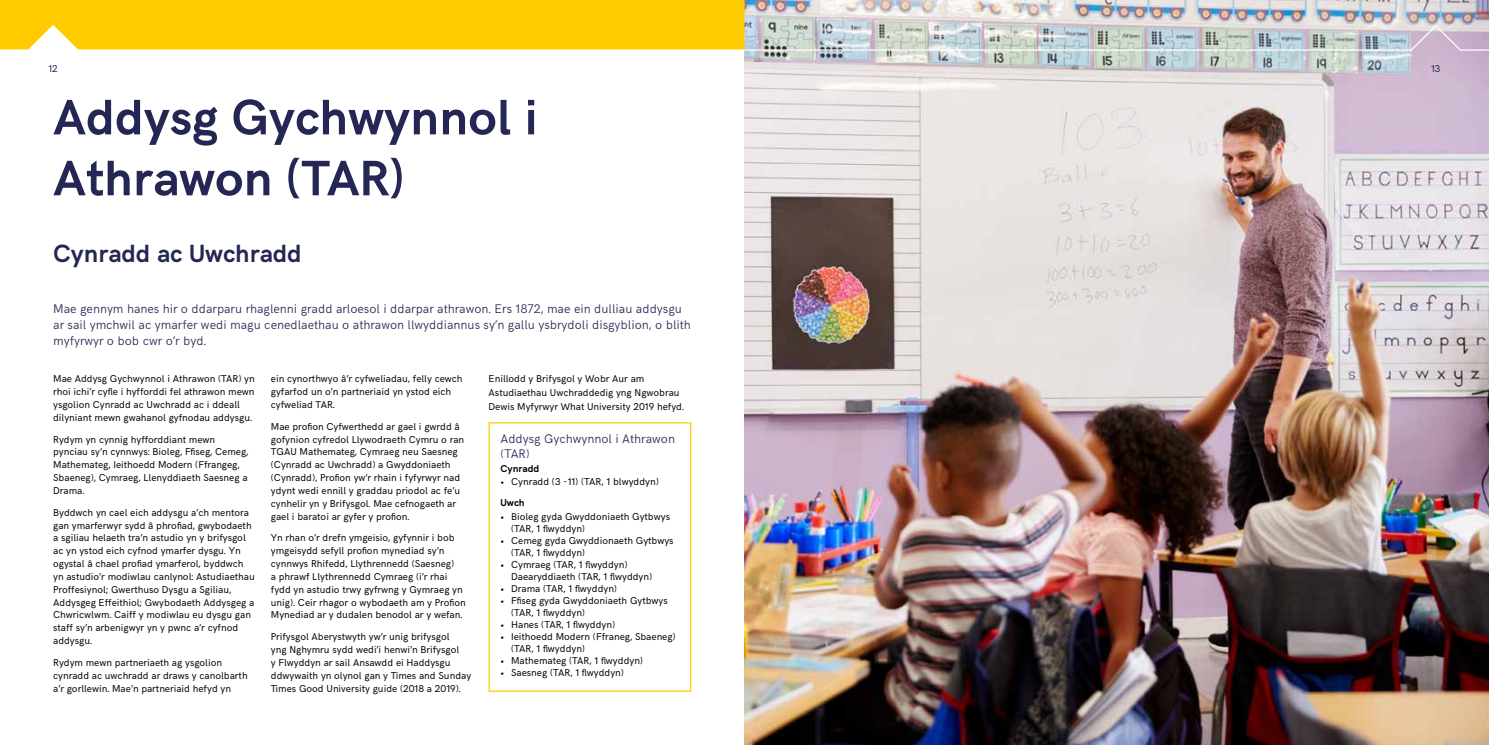
<style>
.page{position:relative;width:1489px;height:745px;background:#fff}
.page>*{position:absolute;margin:0;border:0;box-sizing:border-box;transform-origin:0 0}
.t1{font:700 50px/60.9px "HK Grotesk";color:#242753}
.t2{font:700 25px "HK Grotesk";color:#242753}
.t3{font:300 12.5px/15.9px "HK Grotesk";color:#242753}
.t4{font:10px/12.9px "HK Grotesk";color:#000}
.t5{font:700 10px "HK Grotesk";color:#000}
.t6{font:10px "HK Grotesk";color:#242753}
</style>
<div class="page">
<img style="left:744px;top:52px;width:744px;height:692px">
<div style="left:488px;top:422px;width:203px;height:269px;border:1px solid #fc0"></div>
<img style="left:0;top:0;width:1488px;height:52px">
<p class="t6" style="left:48px;top:61px;width:11px">12</p>
<p class="t6" style="left:1430px;top:61px;width:11px">13</p>
<h1 class="t1" style="left:53px;top:83px;width:486px">Addysg Gychwynnol i<br>Athrawon (TAR)</h1>
<h2 class="t2" style="left:53px;top:234px;width:250px">Cynradd ac Uwchradd</h2>
<p class="t3" style="left:53px;top:299px;width:639px">Mae gennym hanes hir o ddarparu rhaglenni gradd arloesol i ddarpar athrawon. Ers 1872, mae ein dulliau addysgu ar sail ymchwil ac ymarfer wedi magu cenedlaethau o athrawon llwyddiannus sy’n gallu ysbrydoli disgyblion, o blith myfyrwyr o bob cwr o’r byd.</p>
<p class="t4" style="left:53px;top:371px;width:203px">Mae Addysg Gychwynnol i Athrawon (TAR) yn rhoi ichi’r cyfle i hyfforddi fel athrawon mewn ysgolion Cynradd ac Uwchradd ac i ddeall dilyniant mewn gwahanol gyfnodau addysgu.</p>
<p class="t4" style="left:53px;top:431px;width:197px">Rydym yn cynnig hyfforddiant mewn pynciau sy’n cynnwys: Bioleg, Ffiseg, Cemeg, Mathemateg, Ieithoedd Modern (Ffrangeg, Sbaeneg), Cymraeg, Llenyddiaeth Saesneg a Drama.</p>
<p class="t4" style="left:53px;top:504px;width:203px">Byddwch yn cael eich addysgu a’ch mentora gan ymarferwyr sydd â phrofiad, gwybodaeth a sgiliau helaeth tra’n astudio yn y brifysgol ac yn ystod eich cyfnod ymarfer dysgu. Yn ogystal â chael profiad ymarferol, byddwch yn astudio’r modiwlau canlynol: Astudiaethau Proffesiynol; Gwerthuso Dysgu a Sgiliau, Addysgeg Effeithiol; Gwybodaeth Addysgeg a Chwricwlwm. Caiff y modiwlau eu dysgu gan staff sy’n arbenigwyr yn y pwnc a’r cyfnod addysgu.</p>
<p class="t4" style="left:53px;top:654px;width:196px">Rydym mewn partneriaeth ag ysgolion cynradd ac uwchradd ar draws y canolbarth a’r gorllewin. Mae’n partneriaid hefyd yn</p>
<p class="t4" style="left:271px;top:371px;width:193px">ein cynorthwyo â’r cyfweliadau, felly cewch gyfarfod un o’n partneriaid yn ystod eich cyfweliad TAR.</p>
<p class="t4" style="left:271px;top:418px;width:195px">Mae profion Cyfwerthedd ar gael i gwrdd â gofynion cyfredol Llywodraeth Cymru o ran TGAU Mathemateg, Cymraeg neu Saesneg (Cynradd ac Uwchradd) a Gwyddoniaeth (Cynradd), Profion yw’r rhain i fyfyrwyr nad ydynt wedi ennill y graddau priodol ac fe’u cynhelir yn y Brifysgol. Mae cefnogaeth ar gael i baratoi ar gyfer y profion.</p>
<p class="t4" style="left:271px;top:530px;width:196px">Yn rhan o’r drefn ymgeisio, gyfynnir i bob ymgeisydd sefyll profion mynediad sy’n cynnwys Rhifedd, Llythrennedd (Saesneg)<br>a phrawf Llythrennedd Cymraeg (i’r rhai fydd yn astudio trwy gyfrwng y Gymraeg yn unig). Ceir rhagor o wybodaeth am y Profion Mynediad ar y dudalen benodol ar y wefan.</p>
<p class="t4" style="left:271px;top:629px;width:202px">Prifysgol Aberystwyth yw’r unig brifysgol<br>yng Nghymru sydd wedi’i henwi’n Brifysgol<br>y Flwyddyn ar sail Ansawdd ei Haddysgu ddwywaith yn olynol gan y Times and Sunday Times Good University guide (2018 a 2019).</p>
<p class="t4" style="left:488px;top:371px;width:197px;line-height:13.6px">Enillodd y Brifysgol y Wobr Aur am<br>Astudiaethau Uwchraddedig yng Ngwobrau<br>Dewis Myfyrwyr What University 2019 hefyd.</p>
<p class="t3" style="left:500px;top:430px;width:176px;line-height:15px">Addysg Gychwynnol i Athrawon (TAR)</p>
<p class="t5" style="left:500px;top:460px;width:40px">Cynradd</p>
<p class="t4" style="left:500px;top:474px;width:160px">• Cynradd (3 -11) (TAR, 1 blwyddyn)</p>
<p class="t5" style="left:500px;top:495px;width:26px">Uwch</p>
<p class="t4" style="left:511px;top:509px;width:160px;line-height:12px;text-indent:-11px">• Bioleg gyda Gwyddoniaeth Gytbwys (TAR, 1 flwyddyn)</p>
<p class="t4" style="left:511px;top:533px;width:164px;line-height:12px;text-indent:-11px">• Cemeg gyda Gwyddionaeth Gytbwys (TAR, 1 flwyddyn)</p>
<p class="t4" style="left:511px;top:557px;width:143px;line-height:12px;text-indent:-11px">• Cymraeg (TAR, 1 flwyddyn)<br>Daearyddiaeth (TAR, 1 flwyddyn)</p>
<p class="t4" style="left:500px;top:581px;width:118px">• Drama (TAR, 1 flwyddyn)</p>
<p class="t4" style="left:511px;top:593px;width:158px;line-height:12px;text-indent:-11px">• Ffiseg gyda Gwyddoniaeth Gytbwys (TAR, 1 flwyddyn)</p>
<p class="t4" style="left:500px;top:617px;width:116px">• Hanes (TAR, 1 flwyddyn)</p>
<p class="t4" style="left:511px;top:629px;width:166px;line-height:12px;text-indent:-11px">• Ieithoedd Modern (Ffraneg, Sbaeneg) (TAR, 1 flwyddyn)</p>
<p class="t4" style="left:500px;top:653px;width:144px">• Mathemateg (TAR, 1 flwyddyn)</p>
<p class="t4" style="left:500px;top:665px;width:125px">• Saesneg (TAR, 1 flwyddyn)</p>
</div>
